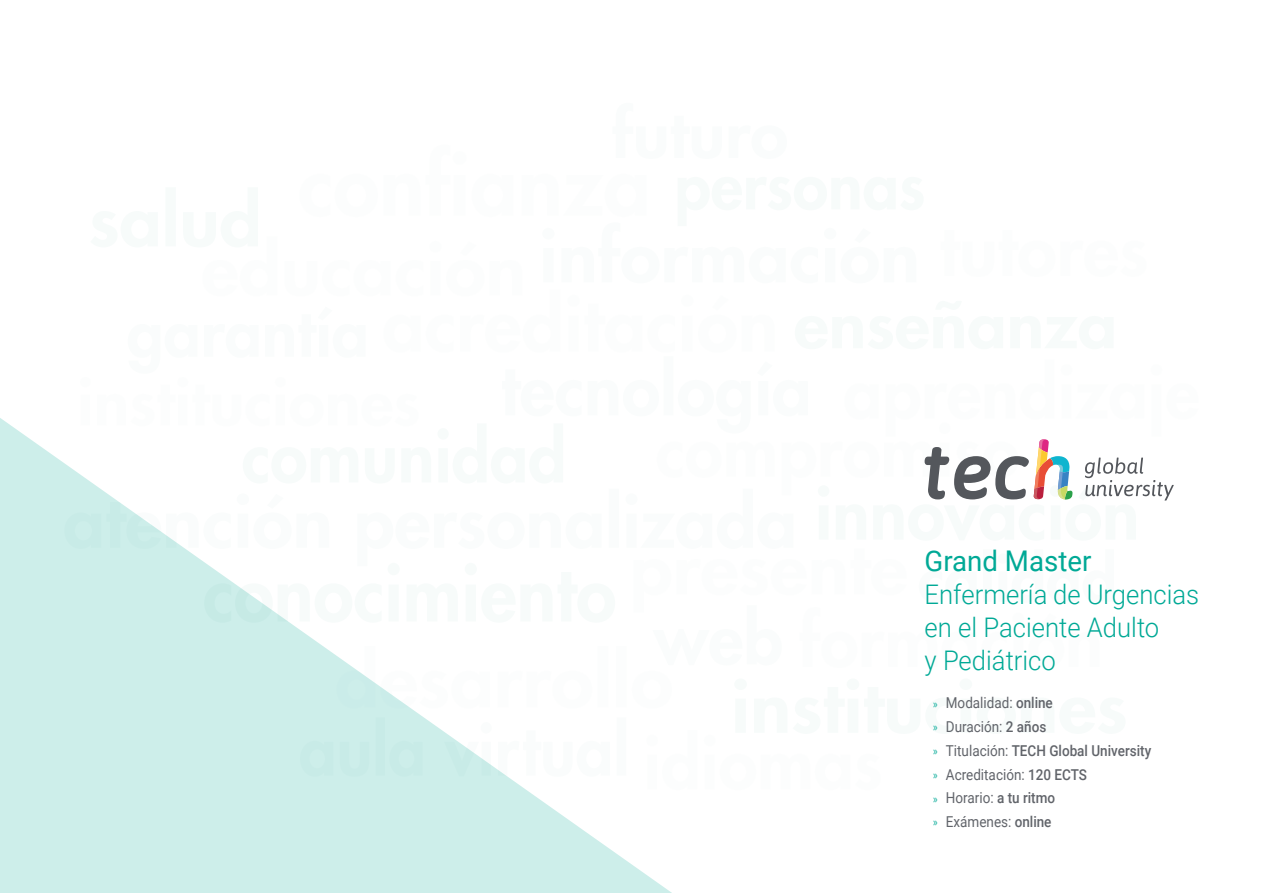
<style>
.page{position:relative;width:1263px;height:893px;background:#fff}
.page>*{position:absolute;margin:0;border:0;box-sizing:border-box;transform-origin:0 0}
.t1{font:28.5px "Roboto";color:#00a996}
.t2{font:300 27px/33px "Roboto";color:#00a996;scale:.95 1}
.t3{font:15px/23.7px "Roboto";color:#61646a;scale:.9 1}
.s1{font-family:"Myriad Pro";font-size:12px;color:#00a996}
.s2{font-weight:500}
</style>
<div class="page">
<svg style="left:0;top:418px;width:672px;height:475px;background:#d1efec"></svg>
<svg style="left:64px;top:418px;width:1110px;height:372px"></svg>
<h1 class="t1" style="left:924px;top:541px;width:168px">Grand Master</h1>
<h2 class="t2" style="left:924px;top:577px;width:291px">Enfermería de Urgencias en el Paciente Adulto<br>y Pediátrico</h2>
<p class="t3" style="left:933px;top:690px;width:244px"><span class="s1">»</span> Modalidad: <span class="s2">online<br></span><span class="s1">»</span> Duración: <span class="s2">2 años<br></span><span class="s1">»</span> Titulación: <span class="s2">TECH Global University </span><span class="s1">»</span> Acreditación: <span class="s2">120 ECTS<br></span><span class="s1">»</span> Horario: <span class="s2">a tu ritmo<br></span><span class="s1">»</span> Exámenes: <span class="s2">online</span></p>
</div>
